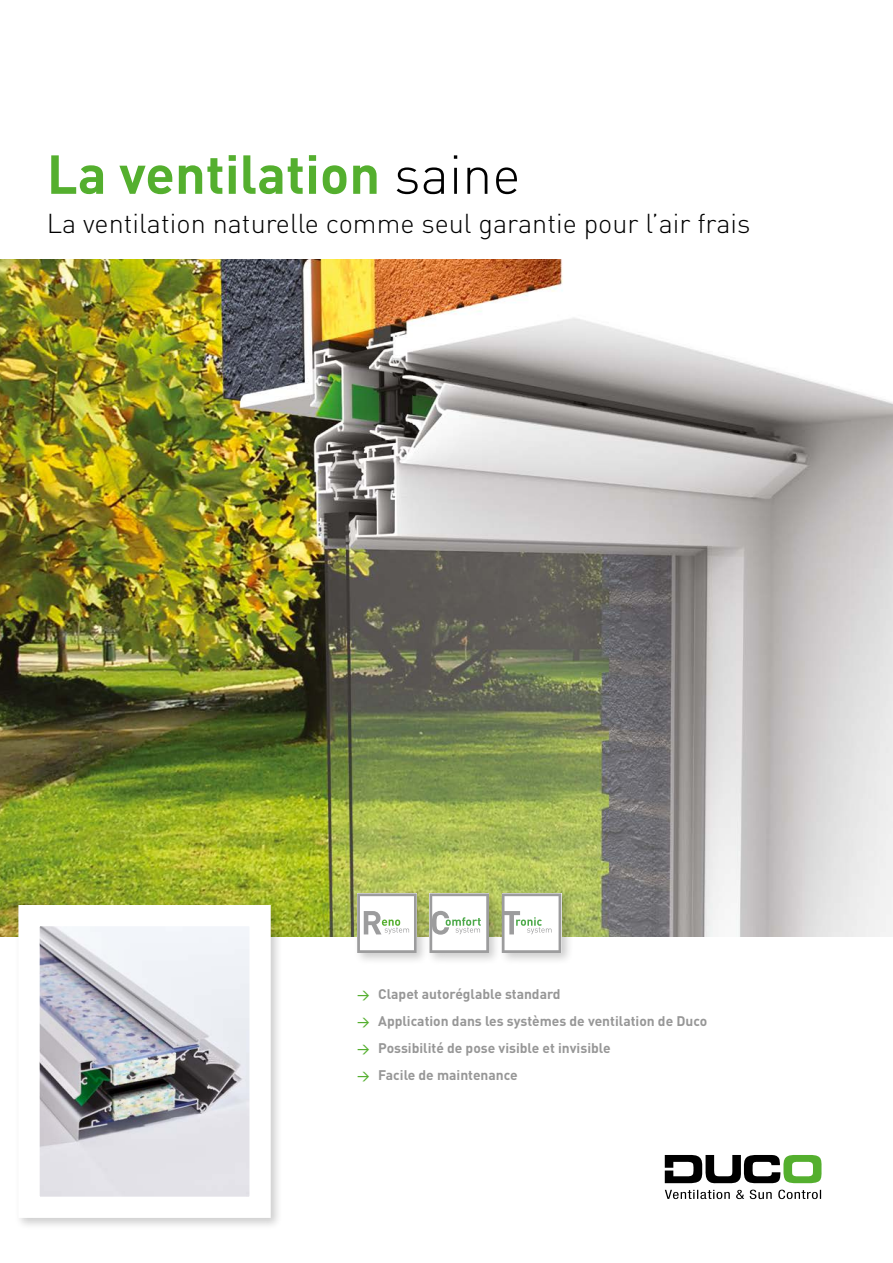
<style>
.page{position:relative;width:893px;height:1263px;background:#fff}
.page>*{position:absolute;margin:0;border:0;box-sizing:border-box;transform-origin:0 0}
.t1{font:700 54px "DINOT";color:#54af2e}
.t2{font:300 27px "DINOT";color:#000}
.t3{font:700 13.8px "DINOT";color:#979797}
.s1{font-weight:300;color:#000}
.s2{font-weight:500;font-size:12.3px;color:#54af2e}
</style>
<div class="page">
<svg style="left:665px;top:1155px;width:157px;height:28px"></svg>
<svg style="left:665px;top:1189px;width:156px;height:10px"></svg>
<img style="left:0;top:259px;width:893px;height:677px">
<div style="left:353px;top:889px;width:76px;height:76px;background:#000;opacity:.2"></div>
<svg style="left:357px;top:893px;width:60px;height:60px"></svg>
<div style="left:425px;top:889px;width:77px;height:76px;background:#000;opacity:.2"></div>
<svg style="left:429px;top:893px;width:60px;height:60px"></svg>
<div style="left:498px;top:889px;width:76px;height:76px;background:#000;opacity:.2"></div>
<svg style="left:502px;top:893px;width:59px;height:60px"></svg>
<svg style="left:8px;top:894px;width:273px;height:332px"></svg>
<h1 class="t1" style="left:47px;top:138px;width:475px">La ventilation <span class="s1">saine</span></h1>
<h2 class="t2" style="left:47px;top:205px;width:705px">La ventilation naturelle comme seul garantie pour l’air frais</h2>
<p class="t3" style="left:357px;top:984px;width:205px"><span class="s2">→</span> Clapet autoréglable standard</p>
<p class="t3" style="left:357px;top:1011px;width:352px"><span class="s2">→</span> Application dans les systèmes de ventilation de Duco</p>
<p class="t3" style="left:357px;top:1038px;width:255px"><span class="s2">→</span> Possibilité de pose visible et invisible</p>
<p class="t3" style="left:357px;top:1065px;width:162px"><span class="s2">→</span> Facile de maintenance</p>
</div>
